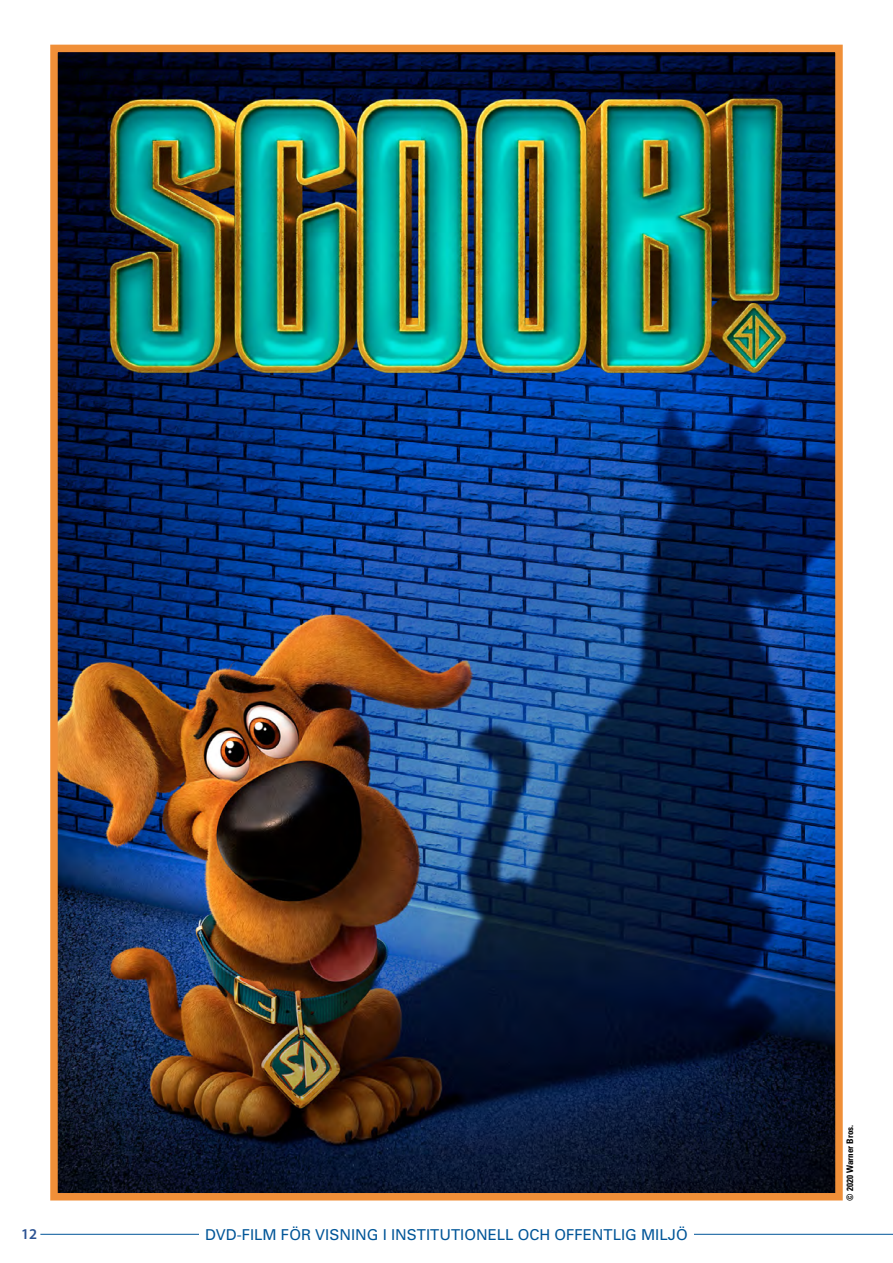
<style>
.page{position:relative;width:893px;height:1263px;background:#fff}
.page>*{position:absolute;margin:0;border:0;box-sizing:border-box;transform-origin:0 0}
.t1{font:15px "Univers";color:#005598}
.t2{font:600 15px "Myriad Pro";color:#2d5393}
.t3{font:700 condensed 9px "Univers";color:#000}
</style>
<div class="page">
<hr style="left:40px;top:1234px;width:853px;height:1px;background:#005598">
<div style="left:199px;top:1214px;width:494px;height:42px;background:#fff"></div>
<img style="left:59px;top:54px;width:775px;height:1137px">
<div style="left:50px;top:45px;width:793px;height:1155px;border:8px solid #f08f38"></div>
<p class="t2" style="left:21px;top:1224px;width:18px">12</p>
<p class="t1" style="left:205px;top:1226px;width:484px">DVD-FILM FÖR VISNING I INSTITUTIONELL OCH OFFENTLIG MILJÖ</p>
<p class="t3" style="left:844px;top:1200px;width:77px;rotate:-90deg">© 2020 Warner Bros.</p>
</div>
